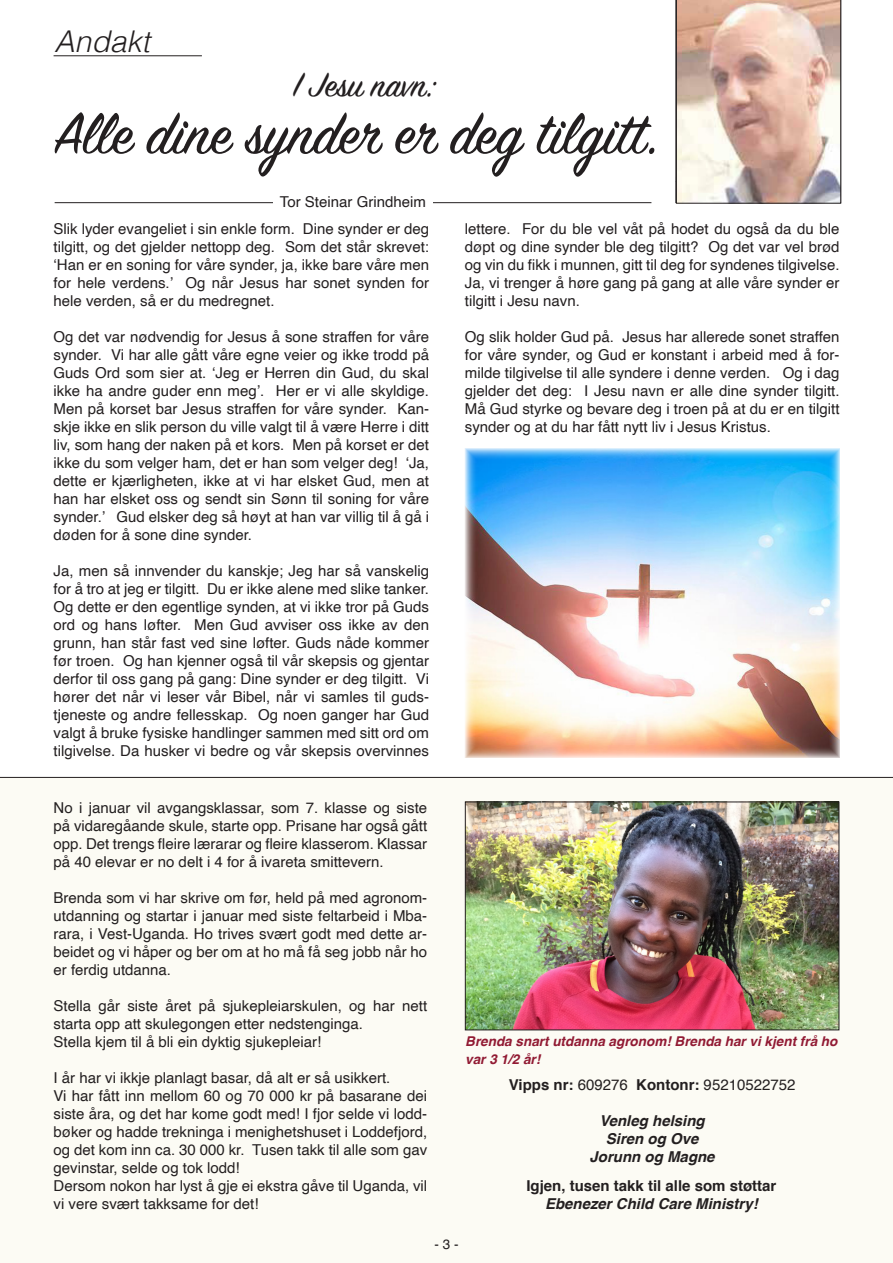
<style>
.page{position:relative;width:893px;height:1263px;background:#fff}
.page>*{position:absolute;margin:0;border:0;box-sizing:border-box;transform-origin:0 0}
.t1{font:64.5px "Sign Painter House Script";color:#231f20}
.t2{font:37.5px "Sign Painter House Script";letter-spacing:-.005em;color:#231f20}
.t3{font:italic 300 30px "Helvetica";color:#231f20}
.t4{font:15px/18px "Helvetica";color:#231f20;text-align:justify}
.t5{font:italic 700 15px "Helvetica";color:#231f20}
.t6{font:700 15px "Helvetica";color:#231f20}
.t7{font:italic 700 13.5px/18px "Helvetica";color:#911a33}
.t8{font:13.5px "Helvetica";color:#231f20}
.s1{font-weight:700}
</style>
<div class="page">
<div style="left:0;top:777px;width:893px;height:486px;background:#fcfbf4"></div>
<hr style="left:54px;top:56px;width:148px;height:1px;background:#231f20">
<svg style="left:676px;top:0;width:165px;height:203px;background:#d9bdb0"></svg>
<hr style="left:55px;top:202px;width:596px;height:1px;background:#231f20">
<div style="left:273px;top:193px;width:160px;height:18px;background:#fff"></div>
<img style="left:465px;top:449px;width:375px;height:309px">
<hr style="left:0;top:777px;width:893px;height:1px;background:#231f20">
<img style="left:467px;top:803px;width:370px;height:225px">
<div style="left:465px;top:801px;width:374px;height:229px;border:1px solid #231f20"></div>
<p class="t3" style="left:55px;top:16px;width:97px">Andakt</p>
<p class="t2" style="left:294px;top:62px;width:144px">I Jesu navn:</p>
<p class="t1" style="left:54px;top:94px;width:607px">Alle dine synder er deg tilgitt.</p>
<p class="t4" style="left:280px;top:193px;width:147px">Tor Steinar Grindheim</p>
<p class="t4" style="left:54px;top:220px;width:377px">Slik lyder evangeliet i sin enkle form. Dine synder er deg tilgitt, og det gjelder nettopp deg. Som det står skrevet: ‘Han er en soning for våre synder, ja, ikke bare våre men for hele verdens.’ Og når Jesus har sonet synden for hele verden, så er du medregnet.</p>
<p class="t4" style="left:54px;top:328px;width:377px">Og det var nødvendig for Jesus å sone straffen for våre synder. Vi har alle gått våre egne veier og ikke trodd på Guds Ord som sier at. ‘Jeg er Herren din Gud, du skal ikke ha andre guder enn meg’. Her er vi alle skyldige.<br>Men på korset bar Jesus straffen for våre synder. Kan&shy;skje ikke en slik person du ville valgt til å være Herre i ditt liv, som hang der naken på et kors. Men på korset er det ikke du som velger ham, det er han som velger deg! ‘Ja, dette er kjærligheten, ikke at vi har elsket Gud, men at han har elsket oss og sendt sin Sønn til soning for våre synder.’ Gud elsker deg så høyt at han var villig til å gå i døden for å sone dine synder.</p>
<p class="t4" style="left:54px;top:562px;width:377px">Ja, men så innvender du kanskje; Jeg har så vanskelig for å tro at jeg er tilgitt. Du er ikke alene med slike tanker.<br>Og dette er den egentlige synden, at vi ikke tror på Guds ord og hans løfter. Men Gud avviser oss ikke av den grunn, han står fast ved sine løfter. Guds nåde kommer før troen. Og han kjenner også til vår skepsis og gjentar derfor til oss gang på gang: Dine synder er deg tilgitt. Vi hører det når vi leser vår Bibel, når vi samles til guds&shy;tjeneste og andre fellesskap. Og noen ganger har Gud valgt å bruke fysiske handlinger sammen med sitt ord om tilgivelse. Da husker vi bedre og vår skepsis overvinnes</p>
<p class="t4" style="left:54px;top:799px;width:375px">No i januar vil avgangsklassar, som 7. klasse og siste på vidaregåande skule, starte opp. Prisane har også gått opp. Det trengs fleire lærarar og fleire klasserom. Klassar på 40 elevar er no delt i 4 for å ivareta smittevern.</p>
<p class="t4" style="left:54px;top:889px;width:375px">Brenda som vi har skrive om før, held på med agronom&shy;utdanning og startar i januar med siste feltarbeid i Mba&shy;rara, i Vest-Uganda. Ho trives svært godt med dette ar&shy;beidet og vi håper og ber om at ho må få seg jobb når ho er ferdig utdanna.</p>
<p class="t4" style="left:54px;top:997px;width:375px">Stella går siste året på sjukepleiarskulen, og har nett starta opp att skulegongen etter nedstenginga.</p>
<p class="t4" style="left:54px;top:1033px;width:269px">Stella kjem til å bli ein dyktig sjukepleiar!</p>
<p class="t4" style="left:54px;top:1069px;width:338px">I år har vi ikkje planlagt basar, då alt er så usikkert.</p>
<p class="t4" style="left:54px;top:1087px;width:375px">Vi har fått inn mellom 60 og 70 000 kr på basarane dei siste åra, og det har kome godt med! I fjor selde vi lodd&shy;bøker og hadde trekninga i menighetshuset i Loddefjord, og det kom inn ca. 30 000 kr. Tusen takk til alle som gav gevinstar, selde og tok lodd!</p>
<p class="t4" style="left:54px;top:1177px;width:375px">Dersom nokon har lyst å gje ei ekstra gåve til Uganda, vil vi vere svært takksame for det!</p>
<p class="t4" style="left:465px;top:220px;width:376px">lettere. For du ble vel våt på hodet du også da du ble døpt og dine synder ble deg tilgitt? Og det var vel brød og vin du fikk i munnen, gitt til deg for syndenes tilgivelse.<br>Ja, vi trenger å høre gang på gang at alle våre synder er tilgitt i Jesu navn.</p>
<p class="t4" style="left:465px;top:328px;width:376px">Og slik holder Gud på. Jesus har allerede sonet straffen for våre synder, og Gud er konstant i arbeid med å for&shy;milde tilgivelse til alle syndere i denne verden. Og i dag gjelder det deg: I Jesu navn er alle dine synder tilgitt.<br>Må Gud styrke og bevare deg i troen på at du er en tilgitt synder og at du har fått nytt liv i Jesus Kristus.</p>
<p class="t7" style="left:465px;top:1032px;width:374px">Brenda snart utdanna agronom! Brenda har vi kjent frå ho var 3 1/2 år!</p>
<p class="t4" style="left:509px;top:1076px;width:288px"><span class="s1">Vipps nr:</span> 609276 <span class="s1">Kontonr:</span> 95210522752</p>
<p class="t5" style="left:600px;top:1108px;width:107px">Venleg helsing</p>
<p class="t5" style="left:606px;top:1126px;width:94px">Siren og Ove</p>
<p class="t5" style="left:590px;top:1144px;width:127px">Jorunn og Magne</p>
<p class="t6" style="left:526px;top:1173px;width:252px">Igjen, tusen takk til alle som støttar</p>
<p class="t5" style="left:545px;top:1191px;width:214px">Ebenezer Child Care Ministry!</p>
<p class="t8" style="left:434px;top:1233px;width:26px">- 3 -</p>
</div>
